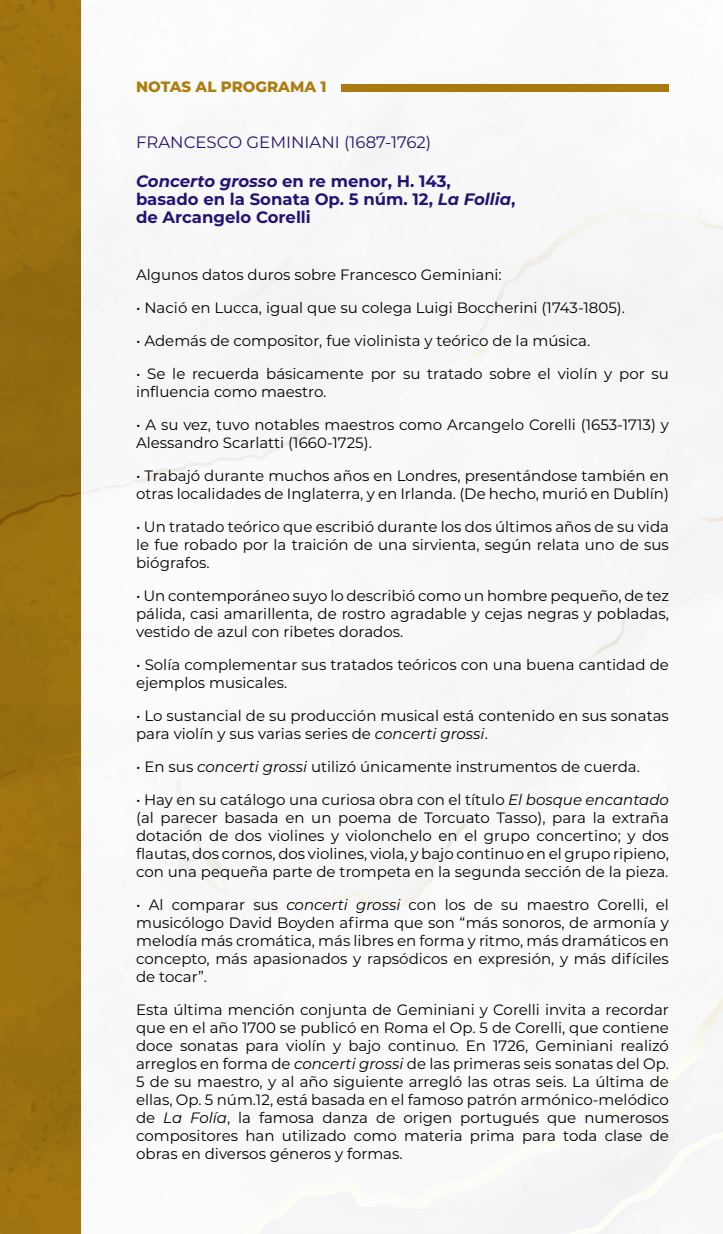
<style>
.page{position:relative;width:723px;height:1234px;background:#fff}
.page>*{position:absolute;margin:0;border:0;box-sizing:border-box;transform-origin:0 0}
.t1{font:700 16.5px/18px "Montserrat";color:#231377}
.t2{font:16.5px "Montserrat";color:#231377}
.t3{font:15px/18px "Montserrat";color:#000}
.t4{font:800 15px "Montserrat";color:#ae7d10}
.s1{font-style:italic}
</style>
<div class="page">
<div style="left:81px;top:0;width:642px;height:1233px;background:#f8f9f9"></div>
<div style="left:341px;top:84px;width:328px;height:7px;background:#ae7d10"></div>
<div style="left:0;top:0;width:81px;height:1233px;background:#9b7110"></div>
<p class="t4" style="left:136px;top:76px;width:192px">NOTAS AL PROGRAMA 1</p>
<p class="t2" style="left:136px;top:130px;width:297px">FRANCESCO GEMINIANI (1687-1762)</p>
<p class="t1" style="left:136px;top:171px;width:381px"><span class="s1">Concerto grosso</span> en re menor, H. 143, basado en la Sonata Op. 5 núm. 12, <span class="s1">La Follia</span>, de Arcangelo Corelli</p>
<p class="t3" style="left:136px;top:265px;width:367px">Algunos datos duros sobre Francesco Geminiani:</p>
<p class="t3" style="left:136px;top:298px;width:490px">• Nació en Lucca, igual que su colega Luigi Boccherini (1743-1805).</p>
<p class="t3" style="left:136px;top:331px;width:456px">• Además de compositor, fue violinista y teórico de la música.</p>
<p class="t3" style="left:136px;top:364px;width:534px">• Se le recuerda básicamente por su tratado sobre el violín y por su influencia como maestro.</p>
<p class="t3" style="left:136px;top:415px;width:534px">• A su vez, tuvo notables maestros como Arcangelo Corelli (1653-1713) y<br>Alessandro Scarlatti (1660-1725).</p>
<p class="t3" style="left:136px;top:466px;width:534px">• Trabajó durante muchos años en Londres, presentándose también en otras localidades de Inglaterra, y en Irlanda. (De hecho, murió en Dublín)</p>
<p class="t3" style="left:136px;top:517px;width:534px;text-align:justify">• Un tratado teórico que escribió durante los dos últimos años de su vida le fue robado por la traición de una sirvienta, según relata uno de sus biógrafos.</p>
<p class="t3" style="left:136px;top:586px;width:534px;text-align:justify">• Un contemporáneo suyo lo describió como un hombre pequeño, de tez pálida, casi amarillenta, de rostro agradable y cejas negras y pobladas, vestido de azul con ribetes dorados.</p>
<p class="t3" style="left:136px;top:655px;width:534px">• Solía complementar sus tratados teóricos con una buena cantidad de ejemplos musicales.</p>
<p class="t3" style="left:136px;top:706px;width:534px">• Lo sustancial de su producción musical está contenido en sus sonatas para violín y sus varias series de <span class="s1">concerti grossi</span>.</p>
<p class="t3" style="left:136px;top:757px;width:505px">• En sus <span class="s1">concerti grossi</span> utilizó únicamente instrumentos de cuerda.</p>
<p class="t3" style="left:136px;top:790px;width:534px;text-align:justify">• Hay en su catálogo una curiosa obra con el título <span class="s1">El bosque encantado </span>(al parecer basada en un poema de Torcuato Tasso), para la extraña dotación de dos violines y violonchelo en el grupo concertino; y dos flautas, dos cornos, dos violines, viola, y bajo continuo en el grupo ripieno, con una pequeña parte de trompeta en la segunda sección de la pieza.</p>
<p class="t3" style="left:136px;top:895px;width:534px;text-align:justify">• Al comparar sus <span class="s1">concerti grossi</span> con los de su maestro Corelli, el musicólogo David Boyden afirma que son “más sonoros, de armonía y melodía más cromática, más libres en forma y ritmo, más dramáticos en concepto, más apasionados y rapsódicos en expresión, y más difíciles de tocar”.</p>
<p class="t3" style="left:136px;top:1000px;width:534px;text-align:justify">Esta última mención conjunta de Geminiani y Corelli invita a recordar que en el año 1700 se publicó en Roma el Op. 5 de Corelli, que contiene doce sonatas para violín y bajo continuo. En 1726, Geminiani realizó arreglos en forma de <span class="s1">concerti grossi</span> de las primeras seis sonatas del Op.<br>5 de su maestro, y al año siguiente arregló las otras seis. La última de ellas, Op. 5 núm.12, está basada en el famoso patrón armónico-melódico de <span class="s1">La Folía</span>, la famosa danza de origen portugués que numerosos compositores han utilizado como materia prima para toda clase de obras en diversos géneros y formas.</p>
</div>
